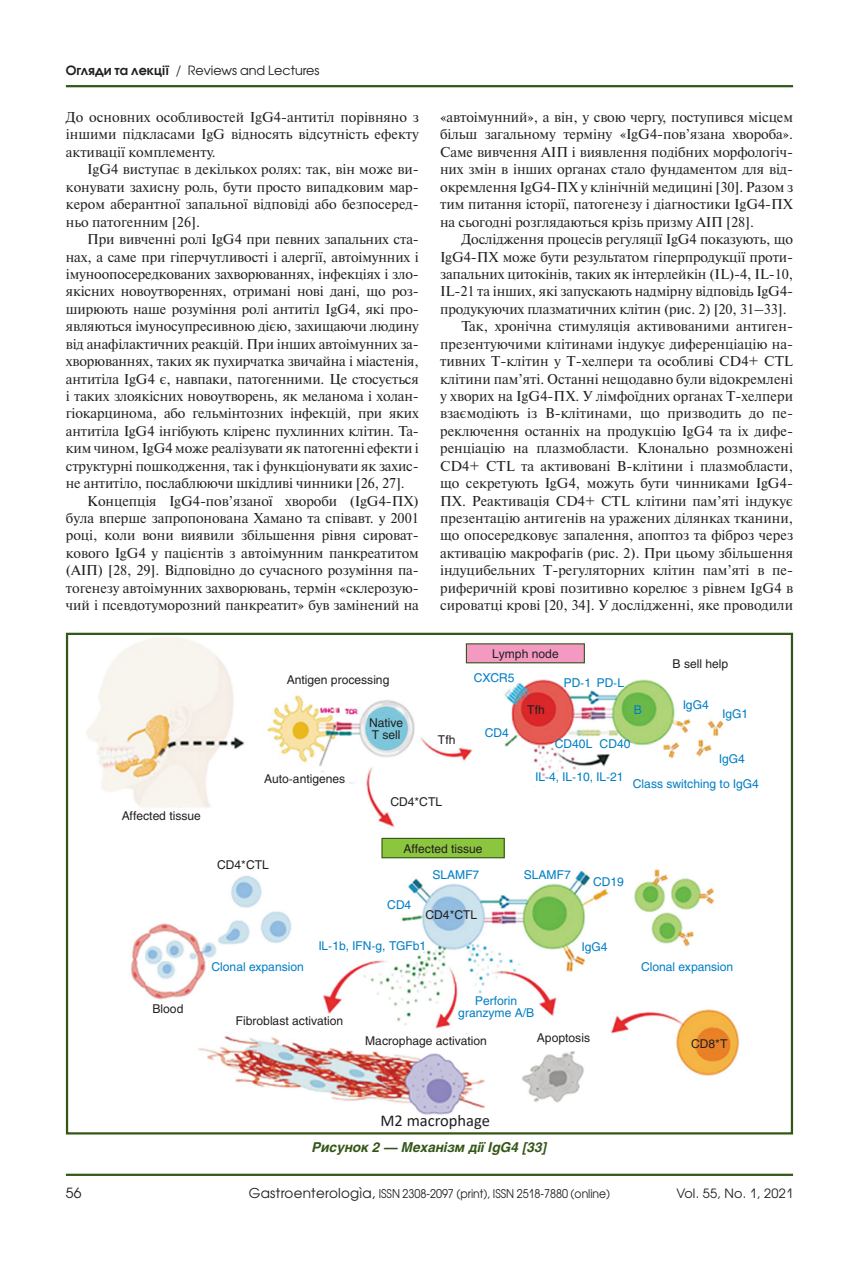
<style>
.page{position:relative;width:859px;height:1263px;background:#fff}
.page>*{position:absolute;margin:0;border:0;box-sizing:border-box;transform-origin:0 0}
.Рис_-подписи{font:16.5px "Calibri";color:#231f20}
.Текст{font:14.25px/17.4px "Newton C";color:#231f20;text-align:justify}
.t1{font:13.95px "Avant Garde Gothic C";color:#231f20}
.Подпись{font:italic 700 13.5px "Helios";color:#335717}
.t2{font:12.75px "Avant Garde Gothic C";color:#231f20}
.t3{font:12.75px "Avant Garde Gothic C";letter-spacing:.02em;color:#231f20}
.Рис_-подписи-2{font:12px/12px "Helios";color:#231f20}
.Рис_-подписи-3{font:12px/12px "Helios";color:#007ec5;text-align:center}
.t4{font:12px "Avant Garde Gothic C";color:#231f20;scale:.9 1}
.s1{font-weight:700}
.s2{font-size:13.5px}
.s3{font-family:"Century Gothic";font-size:13.8px}
.s4{font-size:13.95px}
</style>
<div class="page">
<hr style="left:66px;top:85px;width:727px;height:2px;background:#335717">
<hr style="left:66px;top:1174px;width:727px;height:2px;background:#335717">
<img style="left:86px;top:637px;width:671px;height:478px">
<div style="left:66px;top:633px;width:727px;height:501px;border:2px solid #335717"></div>
<div style="left:382px;top:838px;width:122px;height:20px;background:#8bc63e"></div>
<div style="left:381px;top:838px;width:124px;height:20px;border:1px solid #335717"></div>
<div style="left:466px;top:644px;width:118px;height:19px;background:#f499c2"></div>
<div style="left:466px;top:643px;width:119px;height:20px;border:1px solid #335717"></div>
<p class="t2" style="left:66px;top:63px;width:255px"><span class="s1">Огляди та лекції</span> / Reviews and Lectures</p>
<p class="Текст" style="left:66px;top:109px;width:354px">До основних особливостей IgG4-антитіл порівняно з іншими підкласами IgG відносять відсутність ефекту активації комплементу.</p>
<p class="Текст" style="left:66px;top:161px;width:354px;text-indent:21px">IgG4 виступає в декількох ролях: так, він може ви&shy;конувати захисну роль, бути просто випадковим мар&shy;кером аберантної запальної відповіді або безпосеред&shy;ньо патогенним [26].</p>
<p class="Текст" style="left:66px;top:231px;width:354px;text-indent:21px">При вивченні ролі IgG4 при певних запальних ста&shy;нах, а саме при гіперчутливості і алергії, автоімунних і імуноопосередкованих захворюваннях, інфекціях і зло&shy;якісних новоутвореннях, отримані нові дані, що роз&shy;ширюють наше розуміння ролі антитіл IgG4, які про&shy;являються імуносупресивною дією, захищаючи людину від анафілактичних реакцій. При інших автоімунних за&shy;хворюваннях, таких як пухирчатка звичайна і міастенія, антитіла IgG4 є, навпаки, патогенними. Це стосується і таких злоякісних новоутворень, як меланома і холан&shy;гіокарцинома, або гельмінтозних інфекцій, при яких антитіла IgG4 інгібують кліренс пухлинних клітин. Та&shy;ким чином, IgG4 може реалізувати як патогенні ефекти і структурні пошкодження, так і функціонувати як захис&shy;не антитіло, послаблюючи шкідливі чинники [26, 27].</p>
<p class="Текст" style="left:66px;top:492px;width:354px;text-indent:21px">Концепція IgG4-пов’язаної хвороби (IgG4-ПХ) була вперше запропонована Хамано та співавт. у 2001 році, коли вони виявили збільшення рівня сироват&shy;кового IgG4 у пацієнтів з автоімунним панкреатитом (AIП) [28, 29]. Відповідно до сучасного розуміння па&shy;тогенезу автоімунних захворювань, термін «склерозую&shy;чий і псевдотуморозний панкреатит» був замінений на</p>
<p class="Рис_-подписи-2" style="left:287px;top:673px;width:104px">Antigen processing</p>
<p class="Рис_-подписи-2" style="left:264px;top:772px;width:82px">Auto-antigenes</p>
<p class="Рис_-подписи-2" style="left:369px;top:717px;width:36px">Native<br>T sell</p>
<p class="Текст" style="left:440px;top:109px;width:354px">«автоімунний», а він, у свою чергу, поступився місцем більш загальному терміну «IgG4-пов’язана хвороба».<br>Саме вивчення АІП і виявлення подібних морфологіч&shy;них змін в інших органах стало фундаментом для від&shy;окремлення IgG4-ПХ у клінічній медицині [30]. Разом з тим питання історії, патогенезу і діагностики IgG4-ПХ на сьогодні розглядаються крізь призму АІП [28].</p>
<p class="Текст" style="left:440px;top:231px;width:354px;text-indent:21px">Дослідження процесів регуляції IgG4 показують, що IgG4-ПХ може бути результатом гіперпродукції проти&shy;запальних цитокінів, таких як інтерлейкін (IL)-4, IL-10, IL-21 та інших, які запускають надмірну відповідь IgG4- продукуючих плазматичних клітин (рис. 2) [20, 31–33].</p>
<p class="Текст" style="left:440px;top:318px;width:354px;text-align:left;text-indent:21px">Так, хронічна стимуляція активованими антиген&shy;презентуючими клітинами індукує диференціацію на&shy;тивних Т-клітин у T-хелпери та особливі CD4+ CTL клітини пам’яті. Останні нещодавно були відокремлені у хворих на IgG4-ПХ. У лімфоїдних органах Т-хелпери взаємодіють із В-клітинами, що призводить до пе&shy;реключення останніх на продукцію IgG4 та іх дифе&shy;ренціацію на плазмобласти. Клонально розмножені CD4+ CTL та активовані В-клітини і плазмобласти, що секретують IgG4, можуть бути чинниками IgG4- ПХ. Реактивація CD4+ CTL клітини пам’яті індукує презентацію антигенів на уражених ділянках тканини, що опосередковує запалення, апоптоз та фіброз через активацію макрофагів (рис. 2). При цьому збільшення індуцибельних T-регуляторних клітин пам’яті в пе&shy;риферичній крові позитивно корелює з рівнем IgG4 в сироватці крові [20, 34]. У дослідженні, яке проводили</p>
<p class="Рис_-подписи-2" style="left:438px;top:733px;width:19px">Tfh</p>
<p class="Рис_-подписи-2" style="left:492px;top:648px;width:68px">Lymph node</p>
<p class="Рис_-подписи-3" style="left:474px;top:671px;width:42px">CXCR5</p>
<p class="Рис_-подписи-3" style="left:485px;top:727px;width:26px">CD4</p>
<p class="Рис_-подписи-2" style="left:527px;top:704px;width:19px">Tfh</p>
<p class="Рис_-подписи-3" style="left:564px;top:676px;width:29px">PD-1</p>
<p class="Рис_-подписи-3" style="left:597px;top:676px;width:29px">PD-L</p>
<p class="Рис_-подписи-3" style="left:634px;top:704px;width:10px">B</p>
<p class="Рис_-подписи-3" style="left:555px;top:738px;width:39px">CD40L</p>
<p class="Рис_-подписи-3" style="left:600px;top:738px;width:32px">CD40</p>
<p class="Рис_-подписи-2" style="left:673px;top:658px;width:57px">B sell help</p>
<p class="Рис_-подписи-3" style="left:683px;top:699px;width:27px">IgG4</p>
<p class="Рис_-подписи-3" style="left:722px;top:707px;width:27px">IgG1</p>
<p class="Рис_-подписи-3" style="left:719px;top:752px;width:27px">IgG4</p>
<p class="Рис_-подписи-3" style="left:535px;top:770px;width:90px">IL-4, IL-10, IL-21</p>
<p class="Рис_-подписи-3" style="left:633px;top:778px;width:128px">Class switching to IgG4</p>
<p class="Рис_-подписи-2" style="left:122px;top:809px;width:80px">Affected tissue</p>
<p class="Рис_-подписи-2" style="left:152px;top:1003px;width:33px">Blood</p>
<p class="Рис_-подписи-2" style="left:390px;top:796px;width:53px">CD4*CTL</p>
<p class="Рис_-подписи-2" style="left:217px;top:859px;width:53px">CD4*CTL</p>
<p class="Рис_-подписи-2" style="left:404px;top:842px;width:80px">Affected tissue</p>
<p class="Рис_-подписи-3" style="left:387px;top:898px;width:26px">CD4</p>
<p class="Рис_-подписи-3" style="left:432px;top:869px;width:48px">SLAMF7</p>
<p class="Рис_-подписи-2" style="left:425px;top:908px;width:53px">CD4*CTL</p>
<p class="Рис_-подписи-3" style="left:319px;top:940px;width:109px">IL-1b, IFN-g, TGFb1</p>
<p class="Рис_-подписи-3" style="left:524px;top:869px;width:48px">SLAMF7</p>
<p class="Рис_-подписи-3" style="left:593px;top:876px;width:32px">CD19</p>
<p class="Рис_-подписи-3" style="left:582px;top:941px;width:27px">IgG4</p>
<p class="Рис_-подписи-3" style="left:211px;top:961px;width:94px">Clonal expansion</p>
<p class="Рис_-подписи-3" style="left:641px;top:961px;width:94px">Clonal expansion</p>
<p class="Рис_-подписи-2" style="left:236px;top:1015px;width:109px">Fibroblast activation</p>
<p class="Рис_-подписи-3" style="left:458px;top:995px;width:77px">Perforin granzyme A/B</p>
<p class="Рис_-подписи-2" style="left:365px;top:1034px;width:123px">Macrophage activation</p>
<p class="Рис_-подписи-2" style="left:537px;top:1032px;width:55px">Apoptosis</p>
<p class="Рис_-подписи-2" style="left:691px;top:1037px;width:38px">CD8*T</p>
<p class="Рис_-подписи" style="left:380px;top:1109px;width:111px">M2 macrophage</p>
<p class="Подпись" style="left:312px;top:1140px;width:236px">Рисунок 2 — Механізм дії IgG4 [33]</p>
<p class="t1" style="left:66px;top:1185px;width:17px">56</p>
<p class="t4" style="left:249px;top:1186px;width:403px"><span class="s2">Gastroenterolog</span><span class="s3">ì</span><span class="s2">a</span><span class="s4">,</span> ISSN 2308-2097 (print), ISSN 2518-7880 (online)</p>
<p class="t3" style="left:676px;top:1185px;width:118px">Vol. 55, No. 1, 2021</p>
</div>
